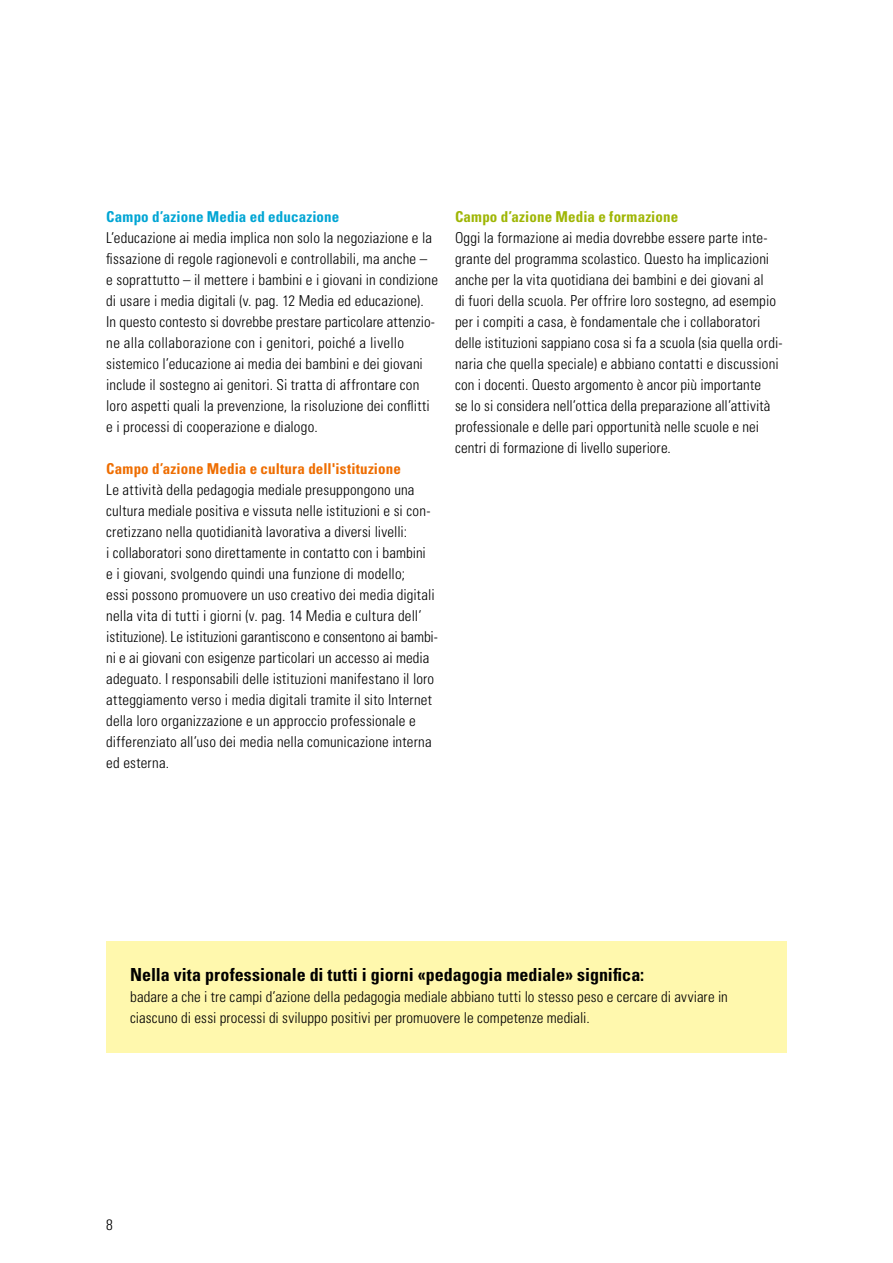
<style>
.page{position:relative;width:893px;height:1263px;background:#fff}
.page>*{position:absolute;margin:0;border:0;box-sizing:border-box;transform-origin:0 0}
.t1{font:700 condensed 18px "Univers LT Std";color:#000}
.t2{font:300 condensed 15px/21px "Univers LT Std";letter-spacing:.01em;color:#000}
.t3{font:700 condensed 15px "Univers LT Std";letter-spacing:.01em;color:#ee6d00}
.t4{font:700 condensed 15px "Univers LT Std";letter-spacing:.01em;color:#00a5d4}
.t5{font:700 condensed 15px "Univers LT Std";letter-spacing:.01em;color:#9fb605}
</style>
<div class="page">
<div style="left:106px;top:941px;width:681px;height:112px;background:#fff8ad"></div>
<p class="t4" style="left:106px;top:207px;width:234px">Campo d’azione Media ed educazione</p>
<p class="t2" style="left:106px;top:227px;width:333px">L’educazione ai media implica non solo la negoziazione e la fissazione di regole ragionevoli e controllabili, ma anche –<br>e soprattutto – il mettere i bambini e i giovani in condizione di usare i media digitali (v. pag. 12 Media ed educazione).<br>In questo contesto si dovrebbe prestare particolare attenzio&shy;ne alla collaborazione con i genitori, poiché a livello sistemico l’educazione ai media dei bambini e dei giovani include il sostegno ai genitori. Si tratta di affrontare con loro aspetti quali la prevenzione, la risoluzione dei conflitti e i processi di cooperazione e dialogo.</p>
<p class="t3" style="left:106px;top:459px;width:296px">Campo d’azione Media e cultura dell'istituzione</p>
<p class="t2" style="left:106px;top:479px;width:333px">Le attività della pedagogia mediale presuppongono una cultura mediale positiva e vissuta nelle istituzioni e si con&shy;cretizzano nella quotidianità lavorativa a diversi livelli:<br>i collaboratori sono direttamente in contatto con i bambini<br>e i giovani, svolgendo quindi una funzione di modello;<br>essi possono promuovere un uso creativo dei media digitali nella vita di tutti i giorni (v. pag. 14 Media e cultura dell’ istituzione). Le istituzioni garantiscono e consentono ai bambi&shy;ni e ai giovani con esigenze particolari un accesso ai media adeguato. I responsabili delle istituzioni manifestano il loro atteggiamento verso i media digitali tramite il sito Internet della loro organizzazione e un approccio professionale e differenziato all’uso dei media nella comunicazione interna ed esterna.</p>
<p class="t5" style="left:455px;top:207px;width:225px">Campo d’azione Media e formazione</p>
<p class="t2" style="left:455px;top:227px;width:329px">Oggi la formazione ai media dovrebbe essere parte inte&shy;grante del programma scolastico. Questo ha implicazioni anche per la vita quotidiana dei bambini e dei giovani al<br>di fuori della scuola. Per offrire loro sostegno, ad esempio per i compiti a casa, è fondamentale che i collaboratori delle istituzioni sappiano cosa si fa a scuola (sia quella ordi&shy;naria che quella speciale) e abbiano contatti e discussioni con i docenti. Questo argomento è ancor più importante<br>se lo si considera nell’ottica della preparazione all’attività professionale e delle pari opportunità nelle scuole e nei centri di formazione di livello superiore.</p>
<p class="t1" style="left:130px;top:963px;width:516px">Nella vita professionale di tutti i giorni «pedagogia mediale» significa:</p>
<p class="t2" style="left:130px;top:986px;width:599px">badare a che i tre campi d’azione della pedagogia mediale abbiano tutti lo stesso peso e cercare di avviare in ciascuno di essi processi di sviluppo positivi per promuovere le competenze mediali.</p>
<p class="t2" style="left:106px;top:1214px;width:8px">8</p>
</div>
